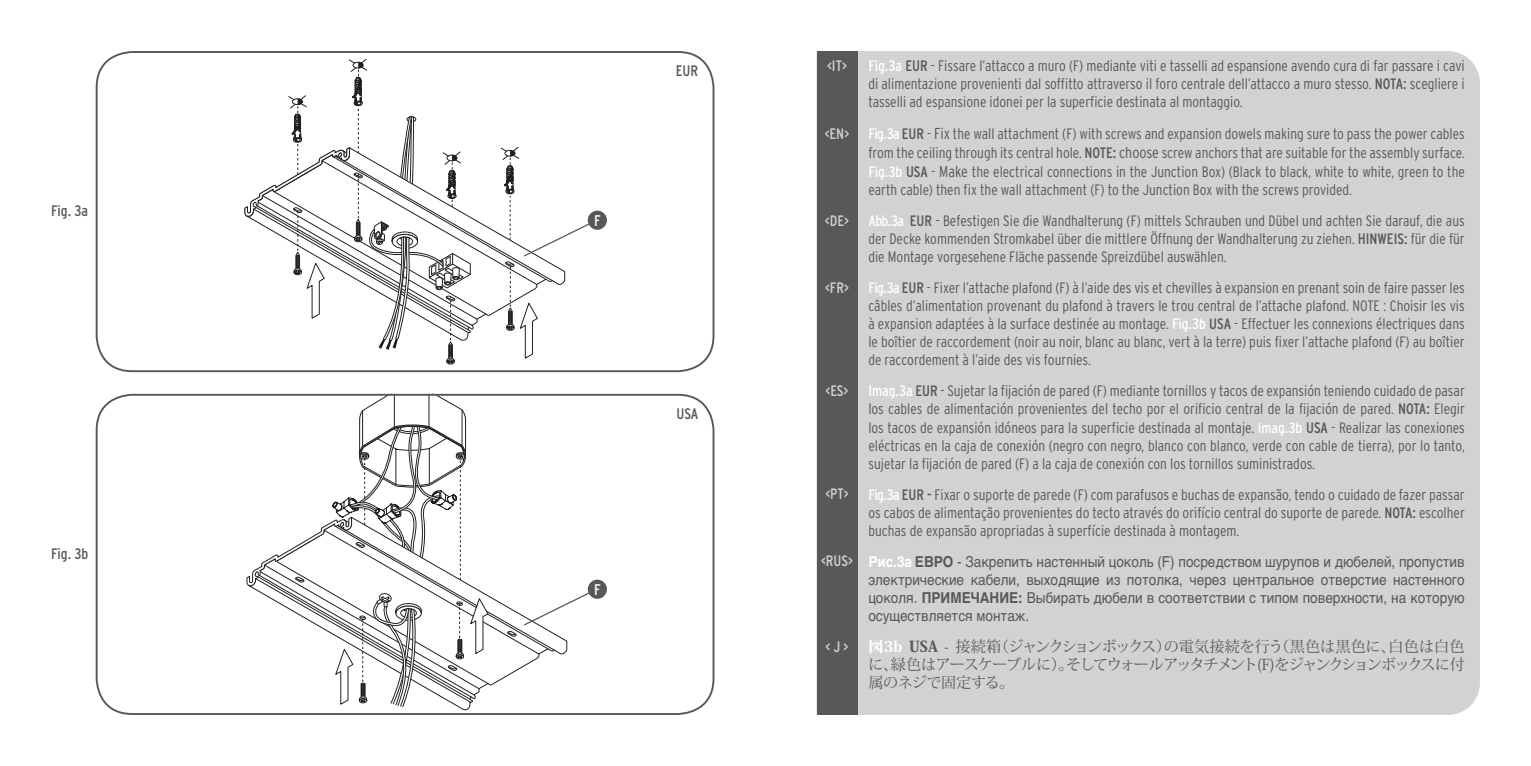
<style>
.page{position:relative;width:1531px;height:766px;background:#fff}
.page>*{position:absolute;margin:0;border:0;box-sizing:border-box;transform-origin:0 0}
.t1{font:condensed 15.53px "Interstate";color:#fff}
.t2{font:condensed 15.3px "Interstate";color:#57585a}
.t3{font:300 condensed 15.08px/18px "Interstate";color:#57585a;text-align:justify}
.t4{font:15.08px/18px "Helvetica";color:#57585a;text-align:justify;scale:.9 1}
.t5{font:15.08px/18px "Koz Min Pro";letter-spacing:-.08em;color:#57585a;text-align:justify}
.t6{font:condensed 15.08px "Interstate";color:#d1d2d4}
.s1{font-weight:400;color:#fff}
.s2{font-weight:400}
.s3{font-size:15.75px}
.s4{font-family:"Helvetica Cyr";font-weight:700;color:#fff}
.s5{font-weight:700;color:#fff}
.s6{font-family:"Helvetica Cyr";font-weight:700}
.s7{font-weight:700}
.s8{font-weight:800;color:#fff}
.s9{font-weight:800}
</style>
<div class="page">
<svg style="left:489px;top:596px;width:66px;height:90px"></svg>
<svg style="left:246px;top:397px;width:243px;height:314px"></svg>
<div style="left:96px;top:394px;width:618px;height:320px;border:2px solid #57585a;border-radius:35px"></div>
<svg style="left:472px;top:217px;width:28px;height:113px"></svg>
<svg style="left:244px;top:58px;width:228px;height:306px"></svg>
<div style="left:96px;top:51px;width:618px;height:321px;border:2px solid #57585a;border-radius:35px"></div>
<div style="left:857px;top:51px;width:623px;height:663px;background:#d1d2d4"></div>
<div style="left:816px;top:51px;width:41px;height:663px;background:#57585a"></div>
<svg style="left:500px;top:147px;width:95px;height:212px"></svg>
<div style="left:588px;top:210px;width:19px;height:20px;background:#57585a;border-radius:50%"></div>
<svg style="left:507px;top:588px;width:91px;height:49px"></svg>
<div style="left:588px;top:579px;width:19px;height:19px;background:#57585a;border-radius:50%"></div>
<p class="t2" style="left:51px;top:202px;width:39px">Fig. 3a</p>
<p class="t2" style="left:51px;top:545px;width:39px">Fig. 3b</p>
<p class="t1" style="left:594px;top:212px;width:8px">F</p>
<p class="t1" style="left:594px;top:580px;width:8px">F</p>
<p class="t2" style="left:676px;top:62px;width:24px">EUR</p>
<p class="t2" style="left:676px;top:405px;width:24px">USA</p>
<p class="t6" style="left:827px;top:57px;width:21px">&lt;IT&gt;</p>
<p class="t6" style="left:825px;top:125px;width:26px">&lt;EN&gt;</p>
<p class="t6" style="left:825px;top:212px;width:26px">&lt;DE&gt;</p>
<p class="t6" style="left:825px;top:279px;width:25px">&lt;FR&gt;</p>
<p class="t6" style="left:825px;top:382px;width:25px">&lt;ES&gt;</p>
<p class="t6" style="left:825px;top:485px;width:25px">&lt;PT&gt;</p>
<p class="t6" style="left:821px;top:552px;width:33px">&lt;RUS&gt;</p>
<p class="t6" style="left:825px;top:638px;width:25px">&lt; J &gt;</p>
<p class="t3" style="left:868px;top:57px;width:598px"><span class="s1">Fig.3a</span> <span class="s2">EUR</span> - Fissare l’attacco a muro (F) mediante viti e tasselli ad espansione avendo cura di far passare i cavi di alimentazione provenienti dal soffitto attraverso il foro centrale dell’attacco a muro stesso. <span class="s2">NOTA:</span> scegliere i tasselli ad espansione idonei per la superficie destinata al montaggio.</p>
<p class="t3" style="left:868px;top:124px;width:598px;line-height:18.7px"><span class="s1">Fig.3a</span> <span class="s2">EUR</span> - <span class="s3">Fix</span> the wall attachment (F) with screws and expansion dowels making sure to pass the power cables from the ceiling through its central hole. <span class="s2">NOTE:</span> <span class="s3">choose</span> screw anchors that are suitable for the assembly surface.<br><span class="s1">Fig.3b</span> <span class="s2">USA</span> - <span class="s3">Make</span> the electrical connections in the Junction Box) (Black to black, white to white, green to the earth cable) then fix the wall attachment (F) to the Junction Box with the screws provided.</p>
<p class="t3" style="left:868px;top:211px;width:598px"><span class="s1">Abb.3a</span> <span class="s2">EUR</span> - Befestigen Sie die Wandhalterung (F) mittels Schrauben und Dübel und achten Sie darauf, die aus der Decke kommenden Stromkabel über die mittlere Öffnung der Wandhalterung zu ziehen. <span class="s2">HINWEIS:</span> für die für die Montage vorgesehene Fläche passende Spreizdübel auswählen.</p>
<p class="t3" style="left:868px;top:278px;width:598px"><span class="s1">Fig.3a</span> <span class="s2">EUR</span> - Fixer l’attache plafond (F) à l’aide des vis et chevilles à expansion en prenant soin de faire passer les câbles d’alimentation provenant du plafond à travers le trou central de l’attache plafond. NOTE : Choisir les vis à expansion adaptées à la surface destinée au montage. <span class="s1">Fig.3b</span> <span class="s2">USA</span> - Effectuer les connexions électriques dans le boîtier de raccordement (noir au noir, blanc au blanc, vert à la terre) puis fixer l’attache plafond (F) au boîtier de raccordement à l’aide des vis fournies.</p>
<p class="t3" style="left:868px;top:382px;width:598px"><span class="s1">Imag.3a</span> <span class="s2">EUR</span> - Sujetar la fijación de pared (F) mediante tornillos y tacos de expansión teniendo cuidado de pasar los cables de alimentación provenientes del techo por el orificio central de la fijación de pared. <span class="s2">NOTA:</span> Elegir los tacos de expansión idóneos para la superficie destinada al montaje. <span class="s1">Imag.3b</span> <span class="s2">USA</span> - Realizar las conexiones eléctricas en la caja de conexión (negro con negro, blanco con blanco, verde con cable de tierra), por lo tanto, sujetar la fijación de pared (F) a la caja de conexión con los tornillos suministrados.</p>
<p class="t3" style="left:868px;top:485px;width:598px"><span class="s1">Fig.3a</span> <span class="s2">EUR -</span> Fixar o suporte de parede (F) com parafusos e buchas de expansão, tendo o cuidado de fazer passar os cabos de alimentação provenientes do tecto através do orifício central do suporte de parede. <span class="s2">NOTA:</span> escolher buchas de expansão apropriadas à superfície destinada à montagem.</p>
<p class="t4" style="left:868px;top:552px;width:664px"><span class="s4">Рис</span><span class="s5">.3a</span> <span class="s6">ЕВРО</span> - Закрепить настенный цоколь (F) посредством шурупов и дюбелей, пропустив электрические кабели, выходящие из потолка, через центральное отверстие настенного цоколя. <span class="s6">ПРИМЕЧАНИЕ</span><span class="s7">:</span> Выбирать дюбели в соответствии с типом поверхности, на которую осуществляется монтаж.</p>
<p class="t5" style="left:868px;top:636px;width:598px"><span class="s8">図3b</span> <span class="s9">USA -</span> 接続箱（ジャンクションボックス）の電気接続を行う（黒色は黒色に、白色は白色に、緑色はアースケーブルに）。そしてウォールアッタチメント(F)をジャンクションボックスに付属のネジで固定する。</p>
</div>
